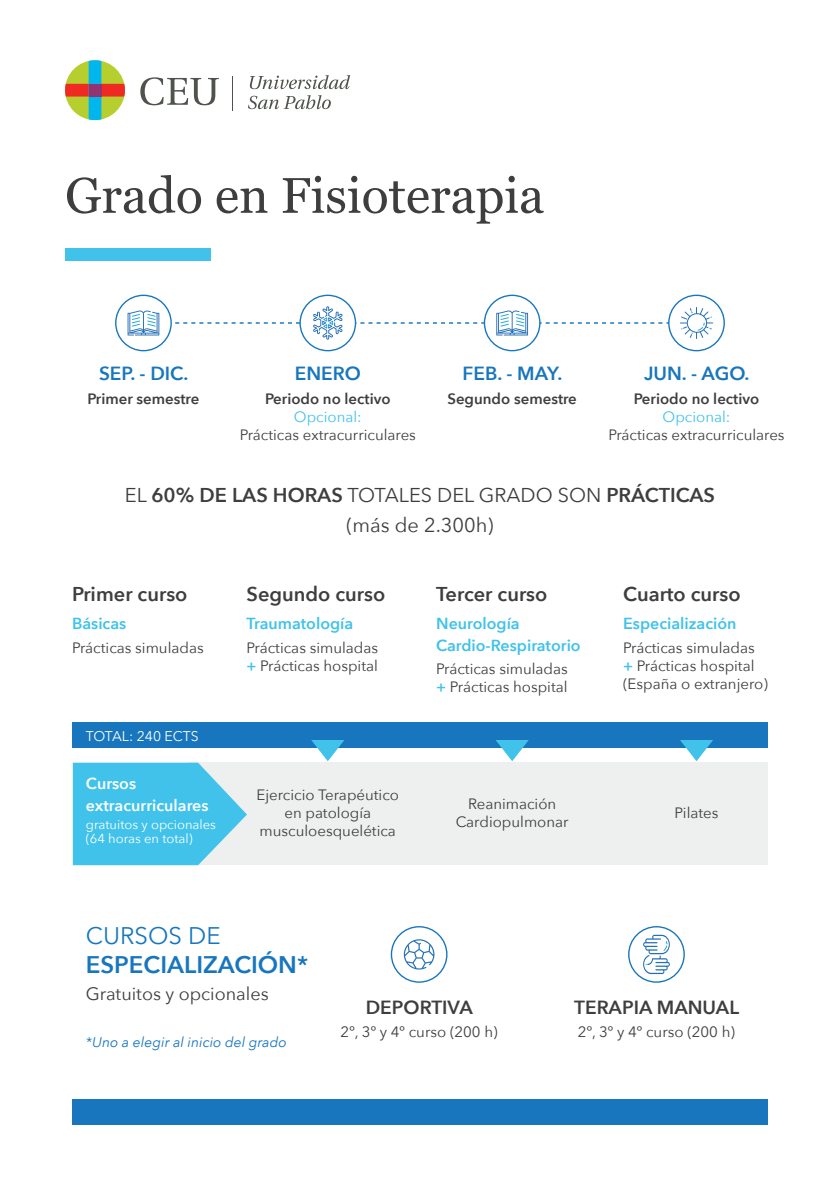
<style>
.page{position:relative;width:840px;height:1191px;background:#fff}
.page>*{position:absolute;margin:0;border:0;box-sizing:border-box;transform-origin:0 0}
.t1{font:50px "Georgia";color:#3e3e3f}
.t2{font:600 24px/28.8px "Avenir Next";color:#1776bd}
.t3{font:600 20px "Avenir Next";color:#3e3e3f}
.t4{font:20px "Avenir Next";color:#3e3e3f}
.t5{font:600 19px "Avenir Next";color:#1776bd}
.t6{font:600 19px "Avenir Next";color:#3e3e3f}
.t7{font:18px "Avenir Next";color:#3e3e3f}
.t8{font:600 16px "Avenir Next";color:#40c2ea}
.t9{font:600 16px "Avenir Next";color:#fff}
.t10{font:15px/18px "Avenir Next";color:#3e3e3f;text-align:center}
.t11{font:600 15px "Avenir Next";color:#3e3e3f}
.t12{font:15px "Avenir Next";color:#40c2ea}
.t13{font:italic 14px "Avenir Next";color:#1776bd}
.t14{font:14px "Avenir Next";color:#fff}
.t15{font:13px "Avenir Next";color:#fff}
.s1{font-weight:400}
.s2{font-weight:600;color:#40c2ea}
</style>
<div class="page">
<svg style="left:65px;top:60px;width:60px;height:60px"></svg>
<div style="left:89px;top:84px;width:12px;height:13px;background:#923374"></div>
<svg style="left:140px;top:77px;width:79px;height:28px"></svg>
<hr style="left:232px;top:76px;width:1px;height:35px;background:#4e534c">
<svg style="left:249px;top:75px;width:101px;height:14px"></svg>
<svg style="left:248px;top:95px;width:82px;height:14px"></svg>
<div style="left:390px;top:926px;width:57px;height:56px;border:1px solid #1776bd;border-radius:50%"></div>
<div style="left:72px;top:721px;width:695px;height:26px;background:#1776bd"></div>
<div style="left:72px;top:1099px;width:695px;height:26px;background:#1776bd"></div>
<div style="left:188px;top:762px;width:579px;height:103px;background:#eef0ef"></div>
<svg style="left:73px;top:762px;width:174px;height:103px;background:#58c8ea"></svg>
<div style="left:627px;top:926px;width:57px;height:56px;border:1px solid #1776bd;border-radius:50%"></div>
<div style="left:115px;top:295px;width:57px;height:56px;border:1px solid #1776bd;border-radius:50%"></div>
<div style="left:667px;top:295px;width:57px;height:56px;border:1px solid #1776bd;border-radius:50%"></div>
<svg style="left:127px;top:306px;width:585px;height:34px"></svg>
<svg style="left:403px;top:939px;width:31px;height:30px"></svg>
<svg style="left:643px;top:934px;width:26px;height:40px"></svg>
<svg style="left:311px;top:740px;width:33px;height:21px"></svg>
<svg style="left:495px;top:740px;width:33px;height:21px"></svg>
<svg style="left:679px;top:740px;width:33px;height:21px"></svg>
<div style="left:65px;top:248px;width:146px;height:12px;background:#40c2ea"></div>
<p class="t1" style="left:65px;top:165px;width:480px">Grado en Fisioterapia</p>
<p class="t5" style="left:99px;top:357px;width:91px">SEP. - DIC.</p>
<p class="t11" style="left:87px;top:385px;width:113px">Primer semestre</p>
<p class="t5" style="left:294px;top:357px;width:68px">ENERO</p>
<p class="t11" style="left:265px;top:385px;width:127px">Periodo no lectivo</p>
<p class="t12" style="left:294px;top:404px;width:69px">Opcional:</p>
<p class="t10" style="left:239px;top:425px;width:178px">Prácticas extracurriculares</p>
<p class="t5" style="left:462px;top:357px;width:101px">FEB. - MAY.</p>
<p class="t11" style="left:447px;top:385px;width:131px">Segundo semestre</p>
<p class="t5" style="left:643px;top:357px;width:107px">JUN. - AGO.</p>
<p class="t11" style="left:633px;top:385px;width:127px">Periodo no lectivo</p>
<p class="t12" style="left:662px;top:404px;width:69px">Opcional:</p>
<p class="t10" style="left:608px;top:425px;width:178px">Prácticas extracurriculares</p>
<p class="t3" style="left:125px;top:478px;width:591px"><span class="s1">EL</span> 60% DE LAS HORAS <span class="s1">TOTALES DEL GRADO SON</span> PRÁCTICAS</p>
<p class="t4" style="left:346px;top:507px;width:148px">(más de 2.300h)</p>
<p class="t3" style="left:72px;top:577px;width:117px">Primer curso</p>
<p class="t8" style="left:72px;top:609px;width:56px">Básicas</p>
<p class="t10" style="left:72px;top:638px;width:133px">Prácticas simuladas</p>
<p class="t14" style="left:86px;top:724px;width:114px">TOTAL: 240 ECTS</p>
<p class="t9" style="left:86px;top:770px;width:52px">Cursos</p>
<p class="t9" style="left:86px;top:791px;width:124px">extracurriculares</p>
<p class="t15" style="left:86px;top:814px;width:132px">gratuitos y opcionales</p>
<p class="t15" style="left:86px;top:828px;width:108px">(64 horas en total)</p>
<p class="t3" style="left:246px;top:577px;width:140px">Segundo curso</p>
<p class="t8" style="left:246px;top:609px;width:108px">Traumatología</p>
<p class="t10" style="left:246px;top:638px;width:133px">Prácticas simuladas</p>
<p class="t10" style="left:246px;top:656px;width:133px"><span class="s2">+</span> Prácticas hospital</p>
<p class="t10" style="left:256px;top:785px;width:144px">Ejercicio Terapéutico en patología musculoesquelética</p>
<p class="t3" style="left:436px;top:577px;width:113px">Tercer curso</p>
<p class="t8" style="left:436px;top:609px;width:85px">Neurología</p>
<p class="t8" style="left:436px;top:631px;width:146px">Cardio-Respiratorio</p>
<p class="t10" style="left:436px;top:659px;width:133px">Prácticas simuladas</p>
<p class="t10" style="left:436px;top:677px;width:133px"><span class="s2">+</span> Prácticas hospital</p>
<p class="t10" style="left:455px;top:794px;width:114px">Reanimación<br>Cardiopulmonar</p>
<p class="t3" style="left:622px;top:577px;width:119px">Cuarto curso</p>
<p class="t8" style="left:622px;top:609px;width:115px">Especialización</p>
<p class="t10" style="left:622px;top:638px;width:133px">Prácticas simuladas</p>
<p class="t10" style="left:622px;top:656px;width:133px"><span class="s2">+</span> Prácticas hospital</p>
<p class="t10" style="left:622px;top:674px;width:146px">(España o extranjero)</p>
<p class="t10" style="left:674px;top:803px;width:45px">Pilates</p>
<p class="t2" style="left:86px;top:920px;width:223px"><span class="s1">CURSOS DE<br></span>ESPECIALIZACIÓN*</p>
<p class="t7" style="left:86px;top:978px;width:184px">Gratuitos y opcionales</p>
<p class="t13" style="left:86px;top:1030px;width:202px">*Uno a elegir al inicio del grado</p>
<p class="t6" style="left:365px;top:990px;width:108px">DEPORTIVA</p>
<p class="t10" style="left:340px;top:1022px;width:158px">2º, 3º y 4º curso (200 h)</p>
<p class="t6" style="left:574px;top:990px;width:166px">TERAPIA MANUAL</p>
<p class="t10" style="left:577px;top:1022px;width:158px">2º, 3º y 4º curso (200 h)</p>
</div>
